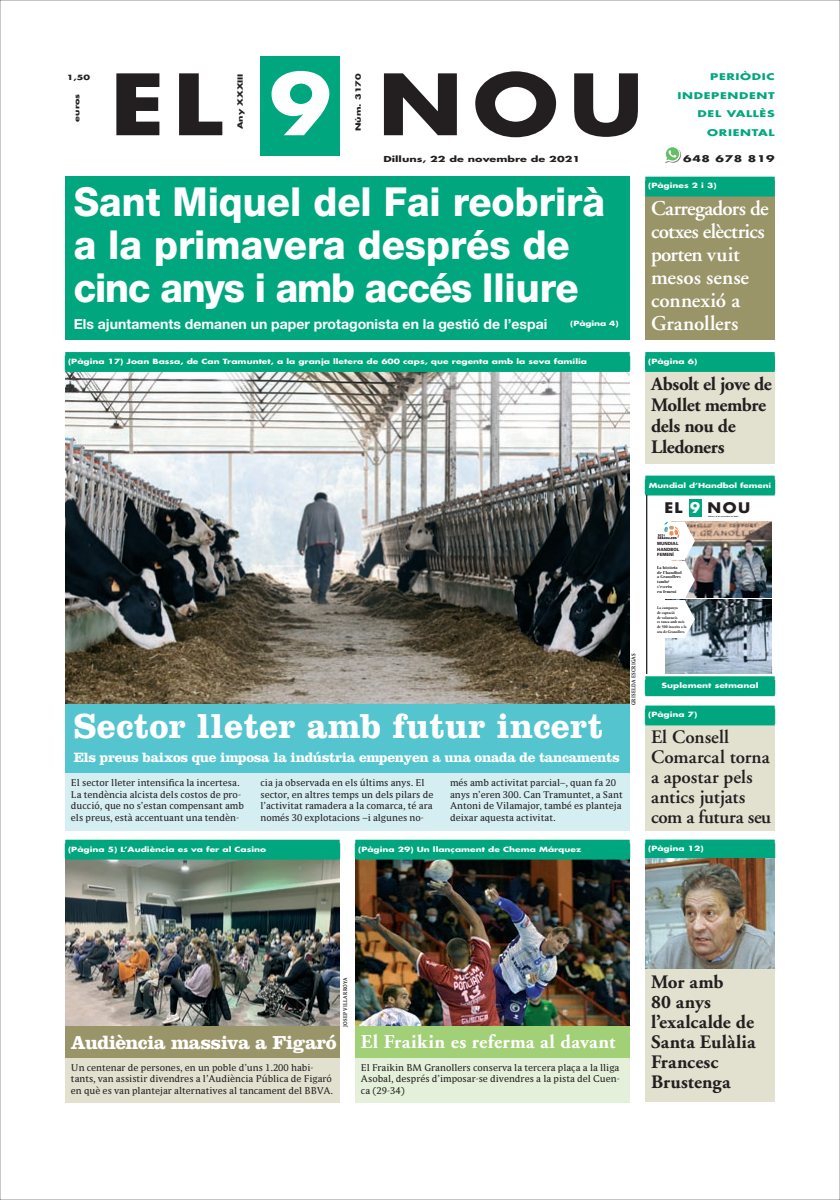
<style>
.page{position:relative;width:840px;height:1200px;background:#fff}
.page>*{position:absolute;margin:0;border:0;box-sizing:border-box;transform-origin:0 0}
.t1{font:700 82px "Futura";color:#231f20;scale:1.22 1}
.t2{font:800 40px/43px "Helvetica Neue";color:#fff;scale:.95 1}
.t3{font:700 36px "Clarendon";letter-spacing:.01em;color:#fff;scale:.95 1}
.t4{font:600 21px/23px "Adobe Garamond";letter-spacing:-.015em;color:#fff}
.t5{font:700 19.5px "Adobe Garamond";letter-spacing:.015em;color:#fff}
.t6{font:700 19.5px "Clarendon";letter-spacing:-.035em;color:#fff}
.t7{font:700 19px/20px "Adobe Garamond";letter-spacing:-.01em;color:#231f20}
.t8{font:600 19px/20px "Adobe Garamond";color:#231f20}
.t9{font:700 14.2px "Futura";color:#231f20;scale:1.13 1}
.t10{font:700 14px "Clarendon";letter-spacing:-.025em;color:#fff}
.t11{font:700 14px "Helvetica Neue";color:#fff}
.t12{font:9px/11.4px "Parable LF";color:#231f20}
.t13{font:700 9px/18.5px "Futura";letter-spacing:.05em;color:#00a77e;text-align:right;scale:1.38 1}
.t14{font:700 9px "Futura";letter-spacing:.05em;color:#231f20;scale:1.38 1}
.t15{font:700 8px "Futura";color:#231f20;scale:1.4 1}
.t16{font:700 7px "Futura";color:#fff;scale:1.3 1}
.t17{font:700 7px "Futura";color:#231f20;scale:1.38 1}
.t18{font:700 6.8px "Futura";letter-spacing:-.01em;color:#fff;scale:1.3 1}
.t19{font:700 5px "Parable LF";letter-spacing:.05em;color:#231f20;scale:.86 1}
.t20{font:900 4.3px/5.2px "Univers";color:#231f20;scale:.93 1}
.t21{font:700 4.2px/4.9px "Adobe Garamond";color:#231f20;scale:.92 1}
.t22{font:900 4.2px/4.9px "Bauer Bodoni";color:#231f20;scale:.93 1}
.t23{font:700 1.4px "Futura";color:#231f20;scale:1.3 1}
.s1{color:#fff}
</style>
<div class="page">
<svg style="left:665px;top:147px;width:15px;height:16px"></svg>
<div style="left:260px;top:57px;width:80px;height:99px;background:#00a77e"></div>
<img style="left:65px;top:859px;width:274px;height:167px">
<div style="left:65px;top:1026px;width:274px;height:31px;background:#9a9569"></div>
<div style="left:65px;top:1057px;width:274px;height:44px;background:#e2e1d0"></div>
<div style="left:65px;top:839px;width:274px;height:7px;background:#00a77e"></div>
<div style="left:65px;top:843px;width:274px;height:16px;background:#00a77e"></div>
<img style="left:355px;top:859px;width:274px;height:167px">
<div style="left:355px;top:1026px;width:274px;height:31px;background:#a1d076"></div>
<div style="left:355px;top:1057px;width:274px;height:44px;background:#e4f0da"></div>
<div style="left:355px;top:839px;width:274px;height:7px;background:#00a77e"></div>
<div style="left:355px;top:843px;width:274px;height:16px;background:#00a77e"></div>
<div style="left:65px;top:177px;width:564px;height:149px;background:#00a77e"></div>
<div style="left:65px;top:310px;width:564px;height:29px;background:#00a77e"></div>
<img style="left:65px;top:372px;width:564px;height:332px">
<div style="left:65px;top:352px;width:564px;height:7px;background:#00a77e"></div>
<div style="left:65px;top:356px;width:564px;height:16px;background:#00a77e"></div>
<div style="left:65px;top:704px;width:564px;height:57px;background:#54c5cf"></div>
<div style="left:65px;top:751px;width:564px;height:22px;background:#54c5cf"></div>
<div style="left:645px;top:370px;width:129px;height:93px;background:#e2e1d0"></div>
<div style="left:645px;top:352px;width:129px;height:7px;background:#00a77e"></div>
<div style="left:645px;top:356px;width:129px;height:16px;background:#00a77e"></div>
<div style="left:645px;top:676px;width:129px;height:7px;background:#00a77e"></div>
<div style="left:645px;top:680px;width:129px;height:16px;background:#00a77e"></div>
<div style="left:645px;top:191px;width:129px;height:148px;background:#9a9569"></div>
<div style="left:645px;top:177px;width:129px;height:7px;background:#00a77e"></div>
<div style="left:645px;top:180px;width:129px;height:16px;background:#00a77e"></div>
<div style="left:645px;top:839px;width:129px;height:7px;background:#00a77e"></div>
<div style="left:645px;top:843px;width:129px;height:16px;background:#00a77e"></div>
<div style="left:645px;top:968px;width:129px;height:133px;background:#e2e1d0"></div>
<div style="left:645px;top:475px;width:129px;height:7px;background:#00a77e"></div>
<div style="left:645px;top:479px;width:129px;height:16px;background:#00a77e"></div>
<div style="left:65px;top:773px;width:564px;height:57px;background:#d5eef1"></div>
<div style="left:645px;top:723px;width:129px;height:107px;background:#e2e1d0"></div>
<div style="left:645px;top:705px;width:129px;height:7px;background:#00a77e"></div>
<div style="left:645px;top:709px;width:129px;height:16px;background:#00a77e"></div>
<img style="left:645px;top:858px;width:129px;height:110px">
<img style="left:646px;top:495px;width:128px;height:178px">
<p class="t17" style="left:67px;top:72px;width:18px">1,50</p>
<p class="t17" style="left:72px;top:122px;width:22px;rotate:-90deg">euros</p>
<h1 class="t1" style="left:110px;top:50px;width:439px">EL <span class="s1">9</span> NOU</h1>
<p class="t17" style="left:235px;top:129px;width:42px;rotate:-90deg">Any XXXIII</p>
<p class="t17" style="left:353px;top:131px;width:43px;rotate:-90deg">Núm. 3170</p>
<p class="t15" style="left:383px;top:153px;width:142px">Dilluns, 22 de novembre de 2021</p>
<h2 class="t2" style="left:74px;top:180px;width:560px">Sant Miquel del Fai reobrirà a la primavera després de cinc anys i amb accés lliure</h2>
<h3 class="t11" style="left:74px;top:315px;width:475px">Els ajuntaments demanen un paper protagonista en la gestió de l’espai</h3>
<p class="t16" style="left:570px;top:319px;width:39px">(Pàgina 4)</p>
<p class="t16" style="left:68px;top:356px;width:400px">(Pàgina 17) Joan Bassa, de Can Tramuntet, a la granja lletera de 600 caps, que regenta amb la seva família</p>
<p class="t13" style="left:677px;top:67px;width:72px">PERIÒDIC<br>INDEPENDENT<br>DEL VALLÈS</p>
<p class="t13" style="left:707px;top:123px;width:50px">ORIENTAL</p>
<p class="t14" style="left:682px;top:152px;width:68px">648 678 819</p>
<p class="t16" style="left:647px;top:181px;width:54px">(Pàgines 2 i 3)</p>
<h3 class="t4" style="left:650px;top:197px;width:119px">Carregadors de cotxes elèctrics porten vuit mesos sense connexió a<br>Granollers</h3>
<p class="t16" style="left:647px;top:356px;width:39px">(Pàgina 6)</p>
<h3 class="t7" style="left:650px;top:373px;width:122px;line-height:21px">Absolt el jove de<br>Mollet membre dels nou de<br>Lledoners</h3>
<p class="t18" style="left:648px;top:481px;width:95px">Mundial d’Handbol femení</p>
<h3 class="t9" style="left:664px;top:497px;width:77px">EL <span class="s1">9</span> NOU</h3>
<p class="t23" style="left:708px;top:515px;width:25px">Dilluns, 8 de novembre de 2021</p>
<p class="t20" style="left:657px;top:541px;width:25px">MUNDIAL<br>HANDBOL<br>FEMENÍ</p>
<p class="t22" style="left:657px;top:564px;width:28px">La història de l’handbol a Granollers també s’escriu<br>en femení</p>
<p class="t21" style="left:657px;top:605px;width:33px">La campanya<br>de captació<br>de voluntaris<br>es tanca amb més de 500 inscrits a la seu de Granollers</p>
<p class="t19" style="left:629px;top:705px;width:61px;rotate:-90deg">GRISELDA ESCRIGAS</p>
<p class="t16" style="left:661px;top:680px;width:76px">Suplement setmanal</p>
<h3 class="t3" style="left:74px;top:704px;width:558px">Sector lleter amb futur incert</h3>
<h3 class="t10" style="left:74px;top:749px;width:547px">Els preus baixos que imposa la indústria empenyen a una onada de tancaments</h3>
<p class="t12" style="left:71px;top:777px;width:174px">El sector lleter intensifica la incertesa.<br>La tendència alcista dels costos de pro&shy;ducció, que no s’estan compensant amb els preus, està accentuant una tendèn-</p>
<p class="t12" style="left:260px;top:777px;width:174px">cia ja observada en els últims anys. El sector, en altres temps un dels pilars de l’activitat ramadera a la comarca, té ara només 30 explotacions –i algunes no-</p>
<p class="t12" style="left:450px;top:777px;width:174px">més amb activitat parcial–, quan fa 20 anys n’eren 300. Can Tramuntet, a Sant Antoni de Vilamajor, també es planteja deixar aquesta activitat.</p>
<p class="t16" style="left:647px;top:710px;width:39px">(Pàgina 7)</p>
<h3 class="t8" style="left:650px;top:727px;width:122px">El Consell<br>Comarcal torna a apostar pels antics jutjats com a futura seu</h3>
<p class="t16" style="left:68px;top:844px;width:154px">(Pàgina 5) L’Audiència es va fer al Casino</p>
<p class="t16" style="left:358px;top:844px;width:173px">(Pàgina 29) Un llançament de Chema Márquez</p>
<p class="t16" style="left:647px;top:843px;width:44px">(Pàgina 12)</p>
<p class="t19" style="left:341px;top:1026px;width:59px;rotate:-90deg">JOSEP VILLARROYA</p>
<h3 class="t6" style="left:71px;top:1029px;width:267px">Audiència massiva a Figaró</h3>
<p class="t12" style="left:71px;top:1061px;width:263px">Un centenar de persones, en un poble d’uns 1.200 habi&shy;tants, van assistir divendres a l’Audiència Pública de Figaró en què es van plantejar alternatives al tancament del BBVA.</p>
<h3 class="t5" style="left:361px;top:1031px;width:256px">El Fraikin es referma al davant</h3>
<p class="t12" style="left:361px;top:1061px;width:260px;text-align:justify">El Fraikin BM Granollers conserva la tercera plaça a la lliga Asobal, després d’imposar-se divendres a la pista del Cuen&shy;ca (29-34)</p>
<h3 class="t7" style="left:650px;top:972px;width:106px">Mor amb<br>80 anys l’exalcalde de<br>Santa Eulàlia<br>Francesc<br>Brustenga</h3>
</div>
